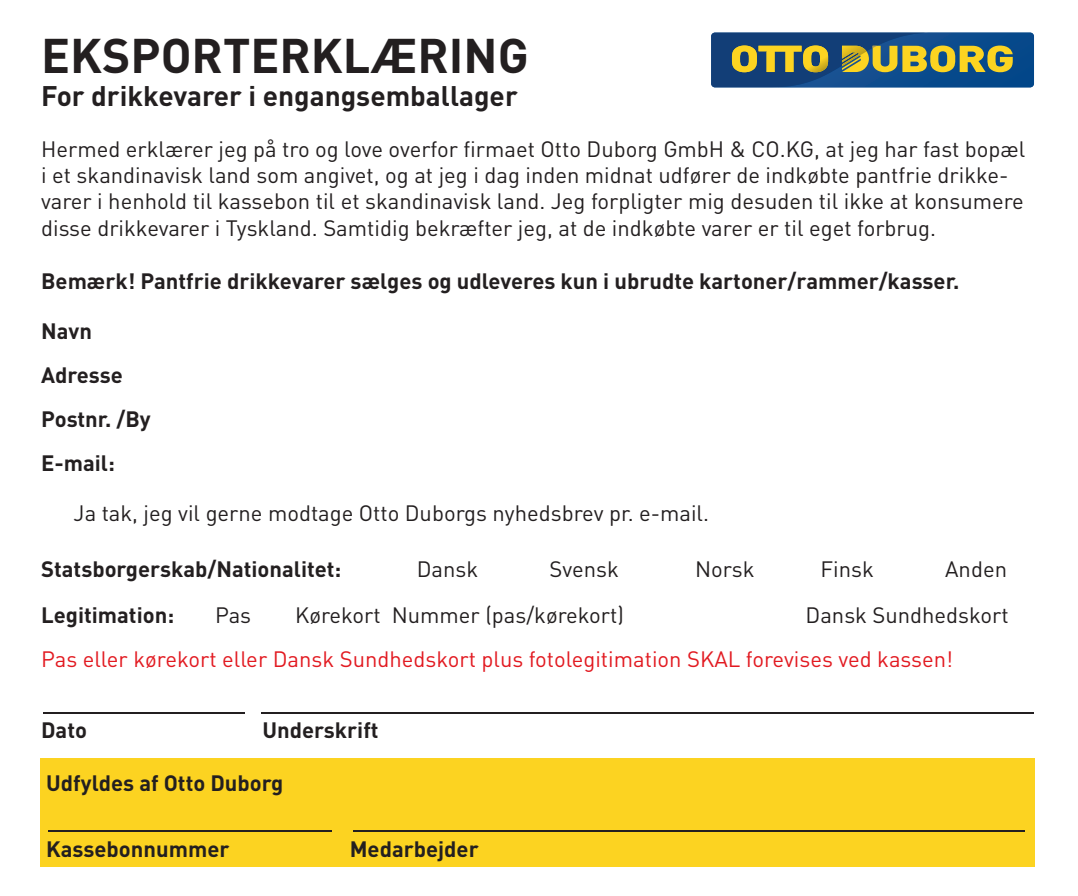
<style>
.page{position:relative;width:1078px;height:896px;background:#fff}
.page>*{position:absolute;margin:0;border:0;box-sizing:border-box;transform-origin:0 0}
.t1{font:700 48px "DIN";color:#231f20}
.t2{font:700 28px "DIN";color:#231f20}
.t3{font:22px/26.4px "DIN";color:#231f20}
.t4{font:700 22px/44px "DIN";color:#231f20}
.t5{font:22px "DIN";color:#e21a21}
</style>
<div class="page">
<div style="left:40px;top:758px;width:994px;height:108px;background:#fcd321"></div>
<hr style="left:43px;top:712px;width:201px;height:1px;background:#231f20">
<hr style="left:261px;top:712px;width:772px;height:1px;background:#231f20">
<hr style="left:48px;top:830px;width:284px;height:2px;background:#231f20">
<hr style="left:353px;top:830px;width:671px;height:2px;background:#231f20">
<svg style="left:711px;top:33px;width:322px;height:54px;background:#4a686a"></svg>
<h1 class="t1" style="left:41px;top:24px;width:489px">EKSPORTERKLÆRING</h1>
<p class="t2" style="left:41px;top:78px;width:478px">For drikkevarer i engangsemballager</p>
<p class="t3" style="left:41px;top:135px;width:985px">Hermed erklærer jeg på tro og love overfor firmaet Otto Duborg GmbH &amp; CO.KG, at jeg har fast bopæl i et skandinavisk land som angivet, og at jeg i dag inden midnat udfører de indkøbte pantfrie drikke&shy;varer i henhold til kassebon til et skandinavisk land. Jeg forpligter mig desuden til ikke at konsumere disse drikkevarer i Tyskland. Samtidig bekræfter jeg, at de indkøbte varer er til eget forbrug.</p>
<p class="t4" style="left:41px;top:258px;width:919px">Bemærk! Pantfrie drikkevarer sælges og udleveres kun i ubrudte kartoner/rammer/kasser.</p>
<p class="t4" style="left:41px;top:308px;width:111px">Navn<br>Adresse<br>Postnr. /By<br>E-mail:</p>
<p class="t3" style="left:74px;top:499px;width:636px">Ja tak, jeg vil gerne modtage Otto Duborgs nyhedsbrev pr. e-mail.</p>
<p class="t4" style="left:41px;top:546px;width:302px">Statsborgerskab/Nationalitet:</p>
<p class="t3" style="left:416px;top:555px;width:63px">Dansk</p>
<p class="t3" style="left:549px;top:555px;width:71px">Svensk</p>
<p class="t3" style="left:695px;top:555px;width:61px">Norsk</p>
<p class="t3" style="left:820px;top:555px;width:55px">Finsk</p>
<p class="t3" style="left:944px;top:555px;width:63px">Anden</p>
<p class="t4" style="left:41px;top:592px;width:134px">Legitimation:</p>
<p class="t3" style="left:215px;top:601px;width:38px">Pas</p>
<p class="t3" style="left:295px;top:601px;width:330px">Kørekort Nummer (pas/kørekort)</p>
<p class="t3" style="left:805px;top:601px;width:205px">Dansk Sundhedskort</p>
<p class="t5" style="left:41px;top:646px;width:913px">Pas eller kørekort eller Dansk Sundhedskort plus fotolegitimation SKAL forevises ved kassen!</p>
<p class="t4" style="left:41px;top:707px;width:47px">Dato</p>
<p class="t4" style="left:262px;top:707px;width:118px">Underskrift</p>
<p class="t4" style="left:46px;top:760px;width:239px">Udfyldes af Otto Duborg</p>
<p class="t4" style="left:46px;top:826px;width:185px">Kassebonnummer</p>
<p class="t4" style="left:350px;top:826px;width:130px">Medarbejder</p>
</div>
